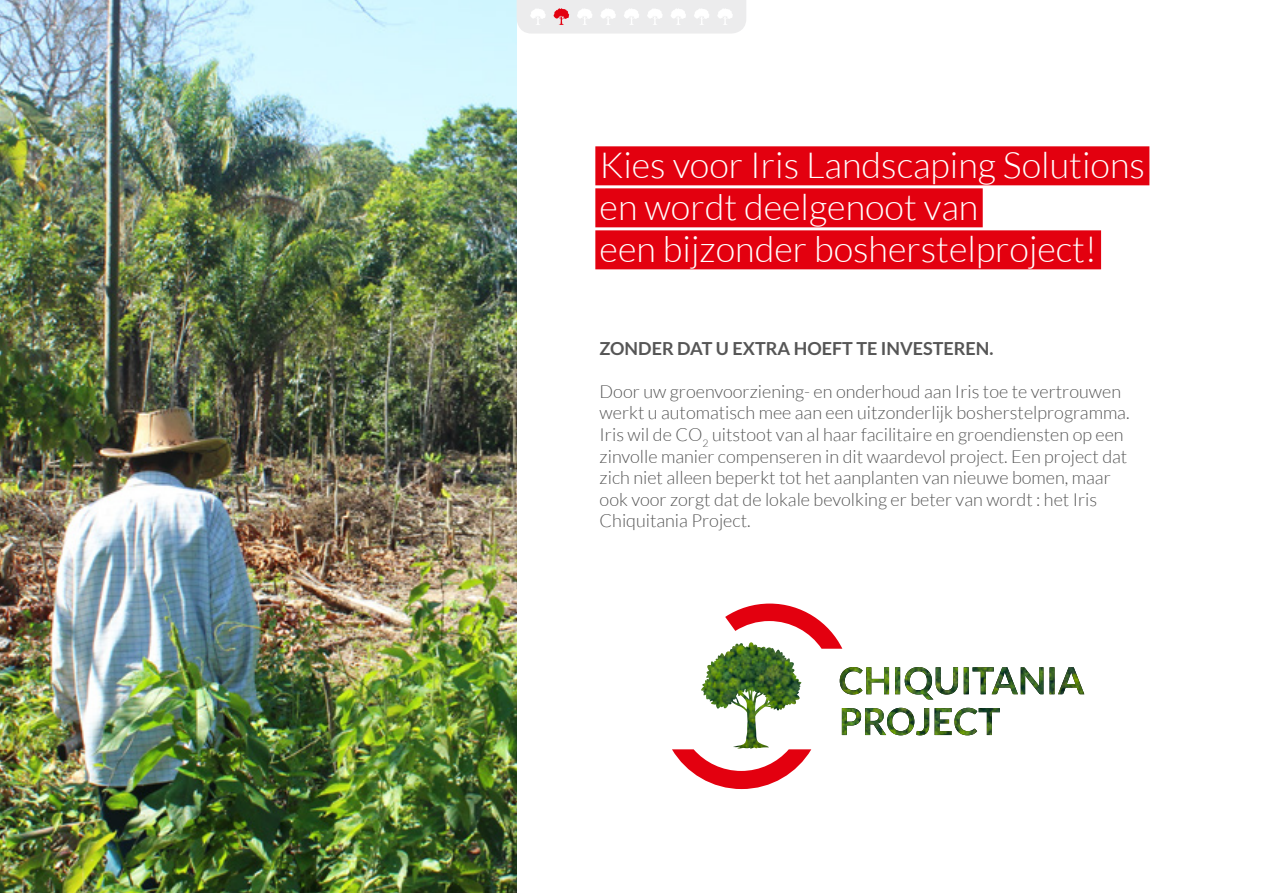
<style>
.page{position:relative;width:1263px;height:893px;background:#fff}
.page>*{position:absolute;margin:0;border:0;box-sizing:border-box;transform-origin:0 0}
.t1{font:300 36px "Lato";color:#fff}
.t2{font:300 18px/21.6px "Lato";color:#565656}
.t3{font:700 18px "Lato";color:#565656}
</style>
<div class="page">
<img style="left:0;top:0;width:517px;height:893px">
<div style="left:595px;top:146px;width:554px;height:39px;background:#e3000f"></div>
<div style="left:595px;top:188px;width:388px;height:39px;background:#e3000f"></div>
<div style="left:595px;top:230px;width:506px;height:39px;background:#e3000f"></div>
<svg style="left:842px;top:708px;width:20px;height:27px"></svg>
<img style="left:865px;top:708px;width:135px;height:27px">
<img style="left:840px;top:667px;width:244px;height:32px">
<img style="left:701px;top:649px;width:49px;height:60px">
<svg style="left:672px;top:749px;width:139px;height:40px"></svg>
<svg style="left:725px;top:604px;width:117px;height:45px"></svg>
<svg style="left:517px;top:0;width:229px;height:34px"></svg>
<p class="t1" style="left:600px;top:146px;width:547px">Kies voor Iris Landscaping Solutions</p>
<p class="t1" style="left:600px;top:188px;width:380px">en wordt deelgenoot van</p>
<p class="t1" style="left:600px;top:230px;width:499px">een bijzonder bosherstelproject!</p>
<p class="t3" style="left:600px;top:338px;width:395px">ZONDER DAT U EXTRA HOEFT TE INVESTEREN.</p>
<p class="t2" style="left:600px;top:381px;width:531px">Door uw groenvoorziening- en onderhoud aan Iris toe te vertrouwen werkt u automatisch mee aan een uitzonderlijk bosherstelprogramma.<br>Iris wil de CO<sub>2</sub> uitstoot van al haar facilitaire en groendiensten op een zinvolle manier compenseren in dit waardevol project. Een project dat zich niet alleen beperkt tot het aanplanten van nieuwe bomen, maar ook voor zorgt dat de lokale bevolking er beter van wordt : het Iris Chiquitania Project.</p>
</div>
